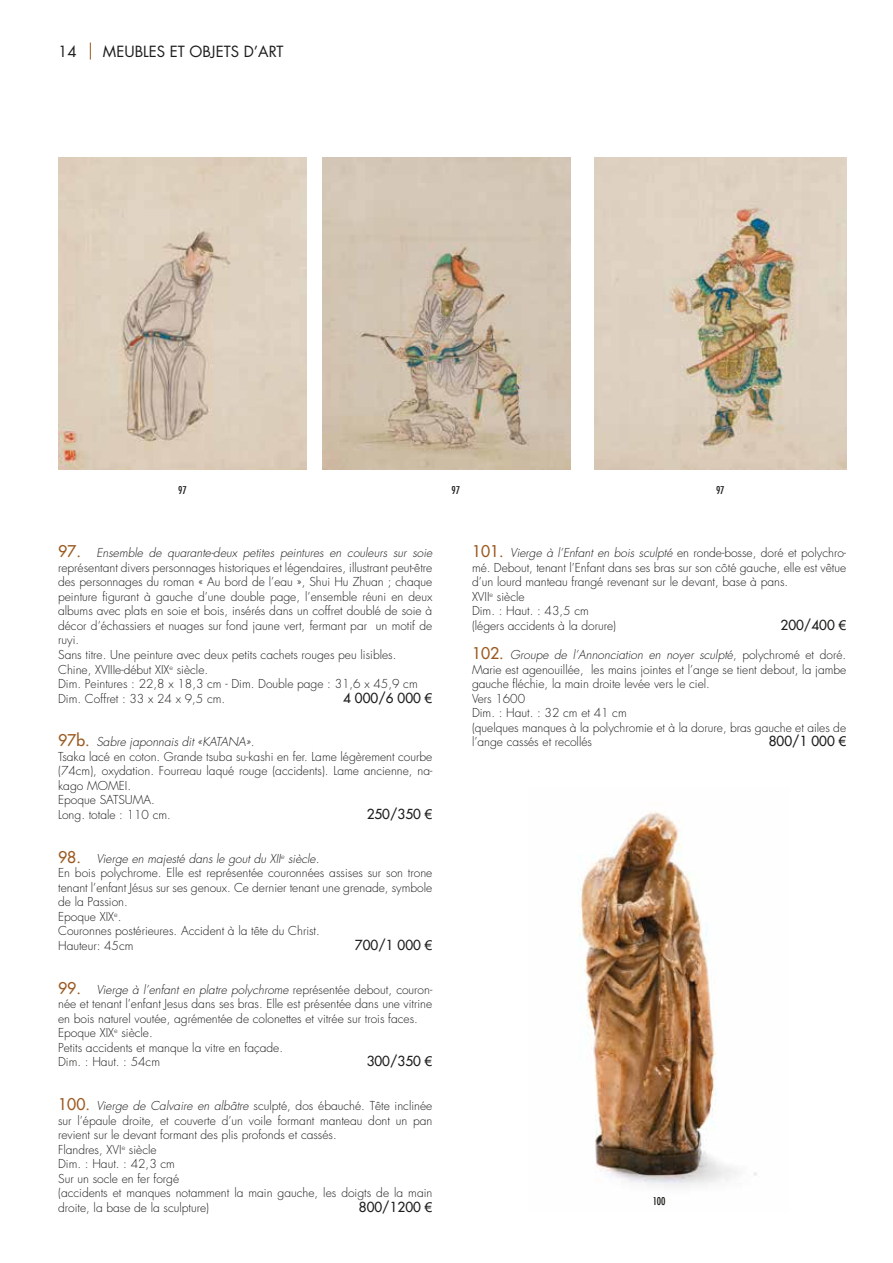
<style>
.page{position:relative;width:893px;height:1263px;background:#fff}
.page>*{position:absolute;margin:0;border:0;box-sizing:border-box;transform-origin:0 0}
.t1{font:15px "Futura";color:#1d1d1b}
.t2{font:13.5px "Futura";color:#1d1d1b}
.t3{font:300 12px/14.5px "Futura";color:#1d1d1b}
.t4{font:500 condensed 10.5px "Futura";letter-spacing:-.02em;color:#1d1d1b}
.s1{font-weight:400;font-size:15.75px;color:#9b591f}
.s2{font-style:italic}
.s3{font-family:"Arial"}
</style>
<div class="page">
<svg style="left:90px;top:43px;width:1px;height:17px"></svg>
<img style="left:58px;top:157px;width:249px;height:313px">
<img style="left:323px;top:157px;width:247px;height:313px">
<img style="left:594px;top:157px;width:252px;height:313px">
<img style="left:578px;top:811px;width:179px;height:376px">
<p class="t1" style="left:58px;top:41px;width:20px">14</p>
<p class="t1" style="left:103px;top:41px;width:182px">MEUBLES ET OBJETS D’ART</p>
<p class="t4" style="left:178px;top:483px;width:10px">97</p>
<p class="t4" style="left:452px;top:483px;width:10px">97</p>
<p class="t4" style="left:716px;top:483px;width:10px">97</p>
<p class="t3" style="left:58px;top:546px;width:376px"><span class="s1">97.</span> <span class="s2">Ensemble de quarante-deux petites peintures en couleurs sur soie </span>représentant divers personnages historiques et légendaires, illustrant peut-être des personnages du roman « Au bord de l’eau », Shui Hu Zhuan ; chaque peinture figurant à gauche d’une double page, l’ensemble réuni en deux albums avec plats en soie et bois, insérés dans un coffret doublé de soie à décor d’échassiers et nuages sur fond jaune vert, fermant par un motif de ruyi.<br>Sans titre. Une peinture avec deux petits cachets rouges peu lisibles.<br>Chine, XVIIIe-début XIX<sup>e</sup> siècle.<br>Dim. Peintures : 22,8 x 18,3 cm - Dim. Double page : 31,6 x 45,9 cm Dim. Coffret : 33 x 24 x 9,5 cm.</p>
<p class="t2" style="left:343px;top:689px;width:91px">4 000/6 000 <span class="s3">€</span></p>
<p class="t3" style="left:58px;top:735px;width:376px"><span class="s1">97b.</span> <span class="s2">Sabre japonnais dit «KATANA».<br></span>Tsaka lacé en coton. Grande tsuba su-kashi en fer. Lame légèrement courbe (74cm), oxydation. Fourreau laqué rouge (accidents). Lame ancienne, na&shy;kago MOMEI.<br>Epoque SATSUMA.<br>Long. totale : 110 cm.</p>
<p class="t2" style="left:367px;top:805px;width:67px">250/350 <span class="s3">€</span></p>
<p class="t3" style="left:58px;top:851px;width:376px"><span class="s1">98.</span> <span class="s2">Vierge en majesté dans le gout du XII</span><sup>e</sup> <span class="s2">siècle.<br></span>En bois polychrome. Elle est représentée couronnées assises sur son trone tenant l’enfant Jésus sur ses genoux. Ce dernier tenant une grenade, symbole de la Passion.<br>Epoque XIX<sup>e</sup>.<br>Couronnes postérieures. Accident à la tête du Christ.<br>Hauteur: 45cm</p>
<p class="t2" style="left:355px;top:936px;width:79px">700/1 000 <span class="s3">€</span></p>
<p class="t3" style="left:58px;top:982px;width:376px"><span class="s1">99.</span> <span class="s2">Vierge à l’enfant en platre polychrome</span> représentée debout, couron&shy;née et tenant l’enfant Jesus dans ses bras. Elle est présentée dans une vitrine en bois naturel voutée, agrémentée de colonettes et vitrée sur trois faces.<br>Epoque XIX<sup>e</sup> siècle.<br>Petits accidents et manque la vitre en façade.<br>Dim. : Haut. : 54cm</p>
<p class="t2" style="left:367px;top:1053px;width:67px">300/350 <span class="s3">€</span></p>
<p class="t3" style="left:58px;top:1098px;width:376px"><span class="s1">100.</span> <span class="s2">Vierge de Calvaire en albâtre</span> sculpté, dos ébauché. Tête inclinée sur l’épaule droite, et couverte d’un voile formant manteau dont un pan revient sur le devant formant des plis profonds et cassés.<br>Flandres, XVI<sup>e</sup> siècle<br>Dim. : Haut. : 42,3 cm<br>Sur un socle en fer forgé<br>(accidents et manques notamment la main gauche, les doigts de la main droite, la base de la sculpture)</p>
<p class="t2" style="left:359px;top:1198px;width:75px">800/1200 <span class="s3">€</span></p>
<p class="t3" style="left:472px;top:546px;width:376px"><span class="s1">101.</span> <span class="s2">Vierge à l’Enfant en bois sculpté</span> en ronde-bosse, doré et polychro&shy;mé. Debout, tenant l’Enfant dans ses bras sur son côté gauche, elle est vêtue d’un lourd manteau frangé revenant sur le devant, base à pans.<br>XVII<sup>e</sup> siècle<br>Dim. : Haut. : 43,5 cm<br>(légers accidents à la dorure)</p>
<p class="t2" style="left:780px;top:616px;width:67px">200/400 <span class="s3">€</span></p>
<p class="t3" style="left:472px;top:647px;width:376px"><span class="s1">102.</span> <span class="s2">Groupe de l’Annonciation en noyer sculpté</span>, polychromé et doré.<br>Marie est agenouillée, les mains jointes et l’ange se tient debout, la jambe gauche fléchie, la main droite levée vers le ciel.<br>Vers 1600<br>Dim. : Haut. : 32 cm et 41 cm<br>(quelques manques à la polychromie et à la dorure, bras gauche et ailes de l’ange cassés et recollés</p>
<p class="t2" style="left:769px;top:732px;width:79px">800/1 000 <span class="s3">€</span></p>
<p class="t4" style="left:653px;top:1194px;width:14px">100</p>
</div>
